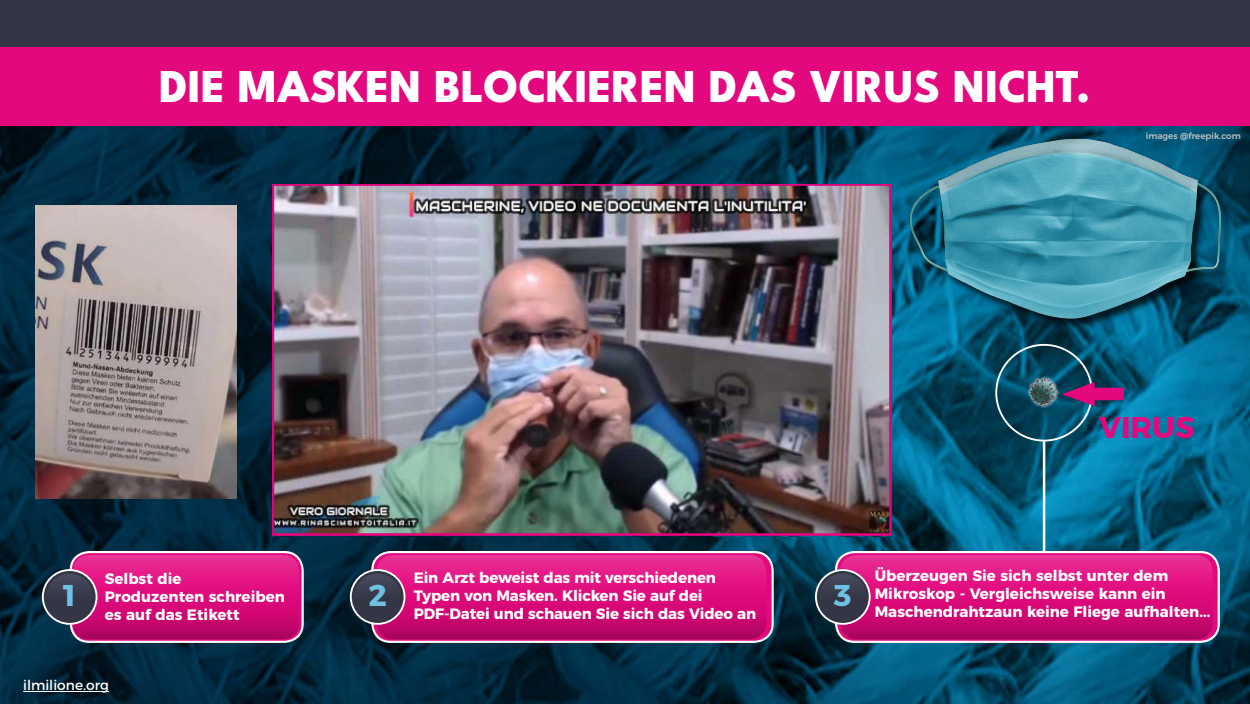
<style>
.page{position:relative;width:1250px;height:704px;background:#fff}
.page>*{position:absolute;margin:0;border:0;box-sizing:border-box;transform-origin:0 0}
.t1{font:800 46.88px "League Spartan";color:#fff}
.t2{font:700 30px "Montserrat";color:#e4087e}
.t3{font:700 30px "Montserrat";color:#6ec1e4}
.t4{font:700 15px/18px "Montserrat";color:#fff}
.t5{font:13.75px "Montserrat";color:#fff}
.t6{font:500 8.75px "Montserrat";color:#c6c6c6}
</style>
<div class="page">
<div style="left:0;top:0;width:1250px;height:703px;background:#343645"></div>
<img style="left:0;top:125px;width:1250px;height:578px">
<div style="left:0;top:47px;width:1250px;height:78px;background:#e4087e"></div>
<img style="left:886px;top:125px;width:364px;height:212px">
<img style="left:1026px;top:376px;width:34px;height:31px">
<div style="left:995px;top:343px;width:98px;height:98px;border:2px solid #fff;border-radius:50%"></div>
<svg style="left:1062px;top:381px;width:74px;height:25px;background:#5f3273"></svg>
<hr style="left:23px;top:690px;width:86px;height:1px;background:#fff">
<svg style="left:836px;top:551px;width:383px;height:90px"></svg>
<div style="left:835px;top:550px;width:385px;height:92px;border:2px solid #fff;border-radius:18px"></div>
<svg style="left:840px;top:554px;width:373px;height:85px;background:#d6117b"></svg>
<svg style="left:816px;top:569px;width:54px;height:54px"></svg>
<div style="left:815px;top:568px;width:56px;height:56px;border:2px solid #fff;border-radius:50%"></div>
<div style="left:819px;top:573px;width:47px;height:47px;background:linear-gradient(to bottom,#444759,#2f313e);border-radius:50%"></div>
<svg style="left:372px;top:551px;width:401px;height:90px"></svg>
<div style="left:371px;top:550px;width:403px;height:92px;border:2px solid #fff;border-radius:18px"></div>
<svg style="left:377px;top:554px;width:389px;height:85px;background:#d6117b"></svg>
<svg style="left:351px;top:569px;width:54px;height:54px"></svg>
<div style="left:350px;top:568px;width:55px;height:56px;border:2px solid #fff;border-radius:50%"></div>
<div style="left:354px;top:573px;width:47px;height:47px;background:linear-gradient(to bottom,#444759,#2f313e);border-radius:50%"></div>
<svg style="left:71px;top:551px;width:232px;height:90px"></svg>
<div style="left:70px;top:550px;width:234px;height:92px;border:2px solid #fff;border-radius:18px"></div>
<svg style="left:73px;top:554px;width:226px;height:85px;background:#d6117b"></svg>
<svg style="left:43px;top:569px;width:54px;height:54px"></svg>
<div style="left:42px;top:568px;width:56px;height:56px;border:2px solid #fff;border-radius:50%"></div>
<div style="left:46px;top:573px;width:47px;height:47px;background:linear-gradient(to bottom,#444759,#2f313e);border-radius:50%"></div>
<hr style="left:1043px;top:441px;width:2px;height:109px;background:#fff">
<img style="left:272px;top:185px;width:620px;height:351px">
<img style="left:35px;top:206px;width:201px;height:292px">
<h1 class="t1" style="left:159px;top:47px;width:933px">DIE MASKEN BLOCKIEREN DAS VIRUS NICHT.</h1>
<p class="t6" style="left:1146px;top:128px;width:96px">images @freepik.com</p>
<h2 class="t3" style="left:60px;top:570px;width:20px">1</h2>
<p class="t4" style="left:105px;top:567px;width:182px">Selbst die<br>Produzenten schreiben es auf das Etikett</p>
<h2 class="t3" style="left:368px;top:570px;width:20px">2</h2>
<p class="t4" style="left:414px;top:567px;width:344px">Ein Arzt beweist das mit verschiedenen<br>Typen von Masken. Klicken Sie auf dei<br>PDF-Datei und schauen Sie sich das Video an</p>
<h2 class="t2" style="left:1099px;top:402px;width:97px">VIRUS</h2>
<h2 class="t3" style="left:834px;top:570px;width:20px">3</h2>
<p class="t4" style="left:875px;top:565px;width:337px">Überzeugen Sie sich selbst unter dem<br>Mikroskop - Vergleichsweise kann ein<br>Maschendrahtzaun keine Fliege aufhalten...</p>
<p class="t5" style="left:23px;top:673px;width:87px">ilmilione.org</p>
</div>
